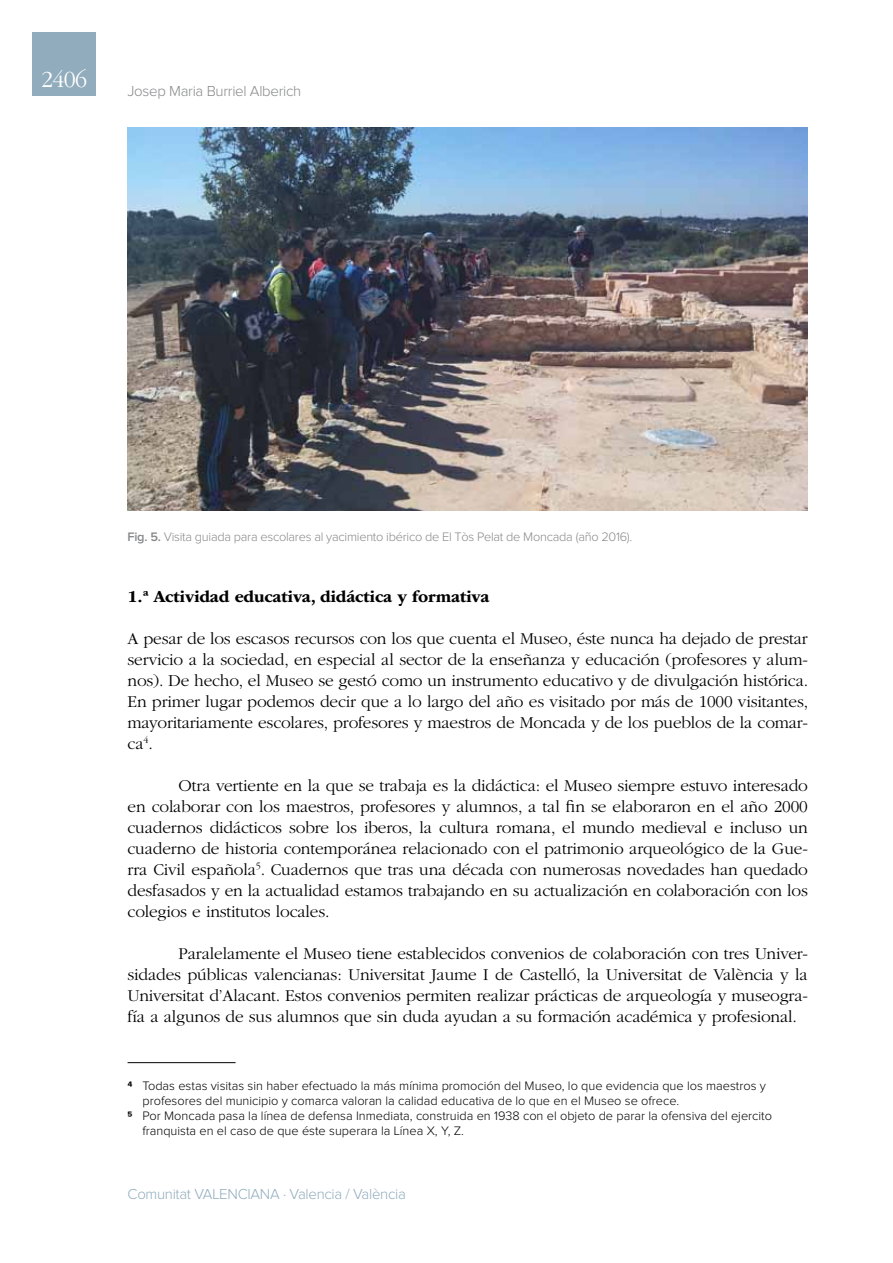
<style>
.page{position:relative;width:893px;height:1263px;background:#fff}
.page>*{position:absolute;margin:0;border:0;box-sizing:border-box;transform-origin:0 0}
.t1{font:300 24px "ITC Garamond Std";color:#fff}
.t2{font:300 17.25px/21px "ITC Garamond Std";letter-spacing:-.01em;color:#000;text-align:justify}
.t3{font:700 17.25px "ITC Garamond Std";letter-spacing:-.01em;color:#000}
.t4{font:300 15px "Proxima Nova";letter-spacing:-.02em;color:#91acbc}
.t5{font:300 15px "Proxima Nova";letter-spacing:-.02em;color:#87888a}
.t6{font:300 12.75px "Proxima Nova";color:#000}
.t7{font:300 12.75px "Proxima Nova";letter-spacing:-.02em;color:#87888a}
.s1{font-weight:600}
.s2{font-weight:700}
</style>
<div class="page">
<div style="left:32px;top:32px;width:64px;height:64px;background:#91acbc"></div>
<hr style="left:128px;top:1062px;width:108px;height:1px;background:#000">
<img style="left:128px;top:128px;width:680px;height:382px">
<h1 class="t1" style="left:41px;top:67px;width:47px">2406</h1>
<p class="t5" style="left:128px;top:84px;width:175px">Josep Maria Burriel Alberich</p>
<p class="t7" style="left:128px;top:531px;width:506px"><span class="s1">Fig. 5.</span> Visita guiada para escolares al yacimiento ibérico de El Tòs Pelat de Moncada (año 2016).</p>
<p class="t3" style="left:128px;top:587px;width:363px">1.ª Actividad educativa, didáctica y formativa</p>
<p class="t2" style="left:128px;top:629px;width:682px">A pesar de los escasos recursos con los que cuenta el Museo, éste nunca ha dejado de prestar servicio a la sociedad, en especial al sector de la enseñanza y educación (profesores y alum&shy;nos). De hecho, el Museo se gestó como un instrumento educativo y de divulgación histórica.<br>En primer lugar podemos decir que a lo largo del año es visitado por más de 1000 visitantes, mayoritariamente escolares, profesores y maestros de Moncada y de los pueblos de la comar&shy;ca<sup>4</sup>.</p>
<p class="t2" style="left:128px;top:776px;width:682px;text-indent:51px">Otra vertiente en la que se trabaja es la didáctica: el Museo siempre estuvo interesado en colaborar con los maestros, profesores y alumnos, a tal fin se elaboraron en el año 2000 cuadernos didácticos sobre los iberos, la cultura romana, el mundo medieval e incluso un cuaderno de historia contemporánea relacionado con el patrimonio arqueológico de la Gue&shy;rra Civil española<sup>5</sup>. Cuadernos que tras una década con numerosas novedades han quedado desfasados y en la actualidad estamos trabajando en su actualización en colaboración con los colegios e institutos locales.</p>
<p class="t2" style="left:128px;top:944px;width:682px;text-indent:51px">Paralelamente el Museo tiene establecidos convenios de colaboración con tres Univer&shy;sidades públicas valencianas: Universitat Jaume I de Castelló, la Universitat de València y la Universitat d’Alacant. Estos convenios permiten realizar prácticas de arqueología y museogra&shy;fía a algunos de sus alumnos que sin duda ayudan a su formación académica y profesional.</p>
<p class="t6" style="left:128px;top:1080px;width:640px"><span class="s2">4</span> Todas estas visitas sin haber efectuado la más mínima promoción del Museo, lo que evidencia que los maestros y</p>
<p class="t6" style="left:142px;top:1095px;width:538px">profesores del municipio y comarca valoran la calidad educativa de lo que en el Museo se ofrece.</p>
<p class="t6" style="left:128px;top:1110px;width:646px"><span class="s2">5</span> Por Moncada pasa la línea de defensa Inmediata, construida en 1938 con el objeto de parar la ofensiva del ejercito</p>
<p class="t6" style="left:142px;top:1125px;width:323px">franquista en el caso de que éste superara la Línea X, Y, Z.</p>
<p class="t4" style="left:128px;top:1187px;width:280px">Comunitat VALENCIANA · Valencia / València</p>
</div>
